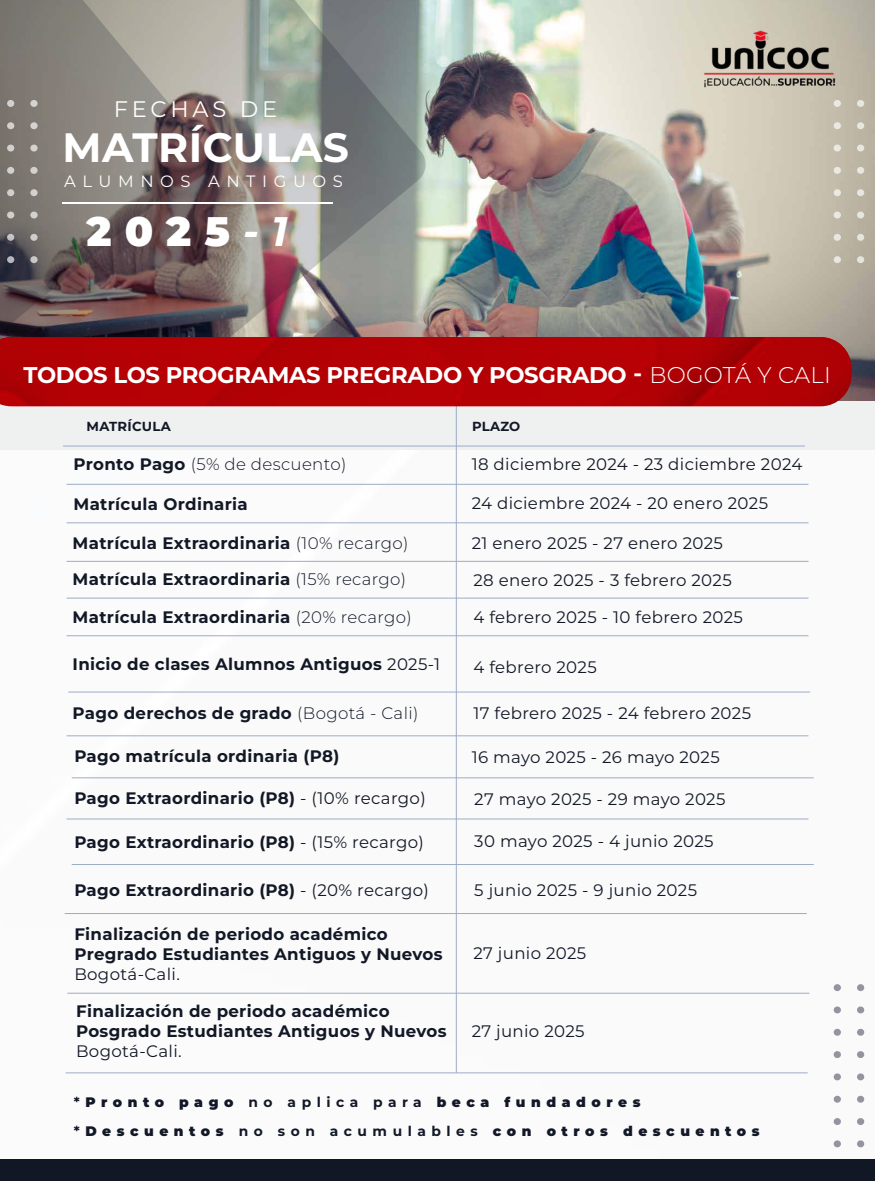
<style>
.page{position:relative;width:875px;height:1181px;background:#fff}
.page>*{position:absolute;margin:0;border:0;box-sizing:border-box;transform-origin:0 0}
.t1{font:900 41.21px "Montserrat";color:#fff}
.t2{font:700 40.95px "Montserrat";letter-spacing:.01em;color:#fff}
.t3{font:700 22.75px "Montserrat";letter-spacing:-.015em;color:#fff}
.t4{font:22.49px "Montserrat";letter-spacing:.165em;color:#fff}
.t5{font:700 16.62px/19.9px "Montserrat";letter-spacing:.02em;color:#121826}
.t6{font:16.62px "Montserrat";letter-spacing:.02em;color:#121826}
.t7{font:300 16.62px "Montserrat";letter-spacing:.02em;color:#121826}
.t8{font:16.36px "Montserrat";letter-spacing:.4em;color:#fff}
.t9{font:900 13.83px "Montserrat";letter-spacing:.4em;color:#121826}
.t10{font:700 13.12px "Montserrat";letter-spacing:.02em;color:#121826}
.s1{font-weight:700;font-style:italic}
.s2{font-weight:300}
.s3{font-weight:700}
.s4{font-weight:400}
</style>
<div class="page">
<img style="left:64px;top:450px;width:801px;height:698px">
<img style="left:426px;top:0;width:449px;height:400px">
<img style="left:204px;top:0;width:222px;height:337px">
<svg style="left:0;top:0;width:204px;height:337px;background:#786d6b"></svg>
<hr style="left:62px;top:202px;width:271px;height:2px;background:#fff">
<div style="left:0;top:402px;width:875px;height:48px;background:#eff0f0"></div>
<hr style="left:66px;top:522px;width:742px;height:1px;background:#9dacc6">
<hr style="left:66px;top:484px;width:742px;height:1px;background:#9dacc6">
<hr style="left:63px;top:445px;width:742px;height:1px;background:#9dacc6">
<hr style="left:66px;top:561px;width:742px;height:1px;background:#9dacc6">
<hr style="left:66px;top:597px;width:742px;height:1px;background:#9dacc6">
<hr style="left:66px;top:635px;width:742px;height:1px;background:#9dacc6">
<hr style="left:66px;top:735px;width:742px;height:1px;background:#9dacc6">
<hr style="left:72px;top:777px;width:742px;height:1px;background:#9dacc6">
<hr style="left:66px;top:818px;width:742px;height:1px;background:#9dacc6">
<hr style="left:72px;top:864px;width:742px;height:1px;background:#9dacc6">
<hr style="left:65px;top:913px;width:742px;height:1px;background:#9dacc6">
<hr style="left:67px;top:992px;width:742px;height:1px;background:#9dacc6">
<hr style="left:66px;top:1072px;width:742px;height:1px;background:#9dacc6">
<hr style="left:68px;top:691px;width:742px;height:1px;background:#9dacc6">
<hr style="left:456px;top:345px;width:1px;height:727px;background:#9dacc6">
<div style="left:834px;top:256px;width:7px;height:7px;background:#e8e6e0;border-radius:50%"></div>
<div style="left:857px;top:256px;width:7px;height:7px;background:#e5e3dd;border-radius:50%"></div>
<div style="left:834px;top:234px;width:7px;height:7px;background:#e9e6e0;border-radius:50%"></div>
<div style="left:857px;top:234px;width:7px;height:7px;background:#e6e4de;border-radius:50%"></div>
<div style="left:834px;top:211px;width:7px;height:7px;background:#e9e7e1;border-radius:50%"></div>
<div style="left:857px;top:211px;width:7px;height:7px;background:#e7e5df;border-radius:50%"></div>
<div style="left:834px;top:189px;width:7px;height:7px;background:#eae8e2;border-radius:50%"></div>
<div style="left:857px;top:189px;width:7px;height:7px;background:#e8e6e0;border-radius:50%"></div>
<div style="left:834px;top:167px;width:7px;height:7px;background:#eae8e2;border-radius:50%"></div>
<div style="left:857px;top:167px;width:7px;height:7px;background:#e8e6e0;border-radius:50%"></div>
<div style="left:834px;top:1140px;width:7px;height:7px;background:#9394a0;border-radius:50%"></div>
<div style="left:857px;top:1140px;width:7px;height:7px;background:#9394a0;border-radius:50%"></div>
<svg style="left:834px;top:1117px;width:7px;height:7px"></svg>
<svg style="left:857px;top:1117px;width:7px;height:7px"></svg>
<svg style="left:834px;top:1095px;width:7px;height:7px"></svg>
<svg style="left:857px;top:1095px;width:7px;height:7px"></svg>
<div style="left:834px;top:1073px;width:7px;height:7px;background:#9394a0;border-radius:50%"></div>
<div style="left:857px;top:1073px;width:7px;height:7px;background:#9394a0;border-radius:50%"></div>
<div style="left:834px;top:1051px;width:7px;height:7px;background:#9394a0;border-radius:50%"></div>
<div style="left:857px;top:1051px;width:7px;height:7px;background:#9394a0;border-radius:50%"></div>
<svg style="left:834px;top:1028px;width:7px;height:7px"></svg>
<svg style="left:857px;top:1028px;width:7px;height:7px"></svg>
<div style="left:834px;top:1006px;width:7px;height:7px;background:#9394a0;border-radius:50%"></div>
<div style="left:857px;top:1006px;width:7px;height:7px;background:#9394a0;border-radius:50%"></div>
<div style="left:834px;top:984px;width:7px;height:7px;background:#9394a0;border-radius:50%"></div>
<div style="left:857px;top:984px;width:7px;height:7px;background:#9394a0;border-radius:50%"></div>
<div style="left:7px;top:256px;width:7px;height:7px;background:#b5b7bc;border-radius:50%"></div>
<svg style="left:30px;top:256px;width:8px;height:7px"></svg>
<div style="left:7px;top:234px;width:7px;height:7px;background:#c5c3c5;border-radius:50%"></div>
<svg style="left:30px;top:234px;width:8px;height:7px"></svg>
<div style="left:7px;top:211px;width:7px;height:7px;background:#d1cfcd;border-radius:50%"></div>
<svg style="left:30px;top:211px;width:8px;height:7px"></svg>
<div style="left:7px;top:189px;width:7px;height:7px;background:#d1cfce;border-radius:50%"></div>
<svg style="left:30px;top:189px;width:8px;height:7px"></svg>
<div style="left:7px;top:167px;width:7px;height:7px;background:#d2d0cd;border-radius:50%"></div>
<svg style="left:30px;top:167px;width:8px;height:7px"></svg>
<div style="left:7px;top:145px;width:7px;height:6px;background:#d2d0ce;border-radius:50%"></div>
<div style="left:30px;top:145px;width:8px;height:6px;background:#d4d3d0;border-radius:50%"></div>
<div style="left:7px;top:122px;width:7px;height:7px;background:#d2d0ce;border-radius:50%"></div>
<svg style="left:30px;top:122px;width:8px;height:7px"></svg>
<div style="left:7px;top:100px;width:7px;height:7px;background:#d3d1ce;border-radius:50%"></div>
<svg style="left:30px;top:100px;width:8px;height:7px"></svg>
<div style="left:0;top:337px;width:851px;height:69px;background:#b30105"></div>
<div style="left:0;top:1159px;width:875px;height:21px;background:#121826"></div>
<img style="left:657px;top:0;width:218px;height:152px">
<h3 class="t4" style="left:114px;top:94px;width:165px">FECHAS DE</h3>
<h2 class="t2" style="left:63px;top:117px;width:288px">MATRÍCULAS</h2>
<p class="t8" style="left:64px;top:170px;width:280px">ALUMNOS ANTIGUOS</p>
<h1 class="t1" style="left:87px;top:201px;width:203px">2025<span class="s1">-1</span></h1>
<h3 class="t3" style="left:24px;top:358px;width:809px">TODOS LOS PROGRAMAS PREGRADO Y POSGRADO - <span class="s2">BOGOTÁ Y CALI</span></h3>
<p class="t10" style="left:87px;top:417px;width:86px">MATRÍCULA</p>
<p class="t10" style="left:472px;top:417px;width:50px">PLAZO</p>
<p class="t7" style="left:73px;top:453px;width:274px"><span class="s3">Pronto Pago</span> (5% de descuento)</p>
<p class="t5" style="left:73px;top:493px;width:176px">Matrícula Ordinaria</p>
<p class="t6" style="left:472px;top:453px;width:332px">18 diciembre 2024 - 23 diciembre 2024</p>
<p class="t6" style="left:472px;top:491px;width:298px">24 diciembre 2024 - 20 enero 2025</p>
<p class="t6" style="left:472px;top:531px;width:253px">21 enero 2025 - 27 enero 2025</p>
<p class="t6" style="left:473px;top:568px;width:260px">28 enero 2025 - 3 febrero 2025</p>
<p class="t6" style="left:473px;top:606px;width:271px">4 febrero 2025 - 10 febrero 2025</p>
<p class="t5" style="left:73px;top:532px;width:337px">Matrícula Extraordinaria <span class="s2">(10% recargo)</span></p>
<p class="t5" style="left:73px;top:568px;width:335px">Matrícula Extraordinaria <span class="s2">(15% recargo)</span></p>
<p class="t5" style="left:73px;top:606px;width:341px">Matrícula Extraordinaria <span class="s2">(20% recargo)</span></p>
<p class="t5" style="left:73px;top:653px;width:369px">Inicio de clases Alumnos Antiguos <span class="s4">2025-1</span></p>
<p class="t5" style="left:73px;top:702px;width:347px">Pago derechos de grado <span class="s2">(Bogotá - Cali)</span></p>
<p class="t5" style="left:74px;top:745px;width:267px">Pago matrícula ordinaria (P8)</p>
<p class="t5" style="left:74px;top:787px;width:353px">Pago Extraordinario (P8) <span class="s4">- (10% recargo)</span></p>
<p class="t5" style="left:74px;top:830px;width:351px">Pago Extraordinario (P8) <span class="s4">- (15% recargo)</span></p>
<p class="t5" style="left:74px;top:878px;width:356px">Pago Extraordinario (P8) <span class="s4">- (20% recargo)</span></p>
<p class="t5" style="left:74px;top:923px;width:370px">Finalización de periodo académico<br>Pregrado Estudiantes Antiguos y Nuevos</p>
<p class="t6" style="left:74px;top:962px;width:107px">Bogotá-Cali.</p>
<p class="t5" style="left:76px;top:1000px;width:372px">Finalización de periodo académico<br>Posgrado Estudiantes Antiguos y Nuevos</p>
<p class="t6" style="left:76px;top:1039px;width:107px">Bogotá-Cali.</p>
<p class="t6" style="left:473px;top:656px;width:125px">4 febrero 2025</p>
<p class="t6" style="left:473px;top:701px;width:279px">17 febrero 2025 - 24 febrero 2025</p>
<p class="t6" style="left:472px;top:746px;width:250px">16 mayo 2025 - 26 mayo 2025</p>
<p class="t6" style="left:474px;top:787px;width:253px">27 mayo 2025 - 29 mayo 2025</p>
<p class="t6" style="left:474px;top:830px;width:241px">30 mayo 2025 - 4 junio 2025</p>
<p class="t6" style="left:474px;top:878px;width:224px">5 junio 2025 - 9 junio 2025</p>
<p class="t6" style="left:473px;top:941px;width:114px">27 junio 2025</p>
<p class="t6" style="left:472px;top:1020px;width:114px">27 junio 2025</p>
<p class="t9" style="left:74px;top:1091px;width:568px"><span class="s3">*</span>Pronto pago <span class="s3">no aplica para</span> beca fundadores</p>
<p class="t9" style="left:74px;top:1120px;width:687px"><span class="s3">*</span>Descuentos <span class="s3">no son acumulables</span> con otros descuentos</p>
</div>
